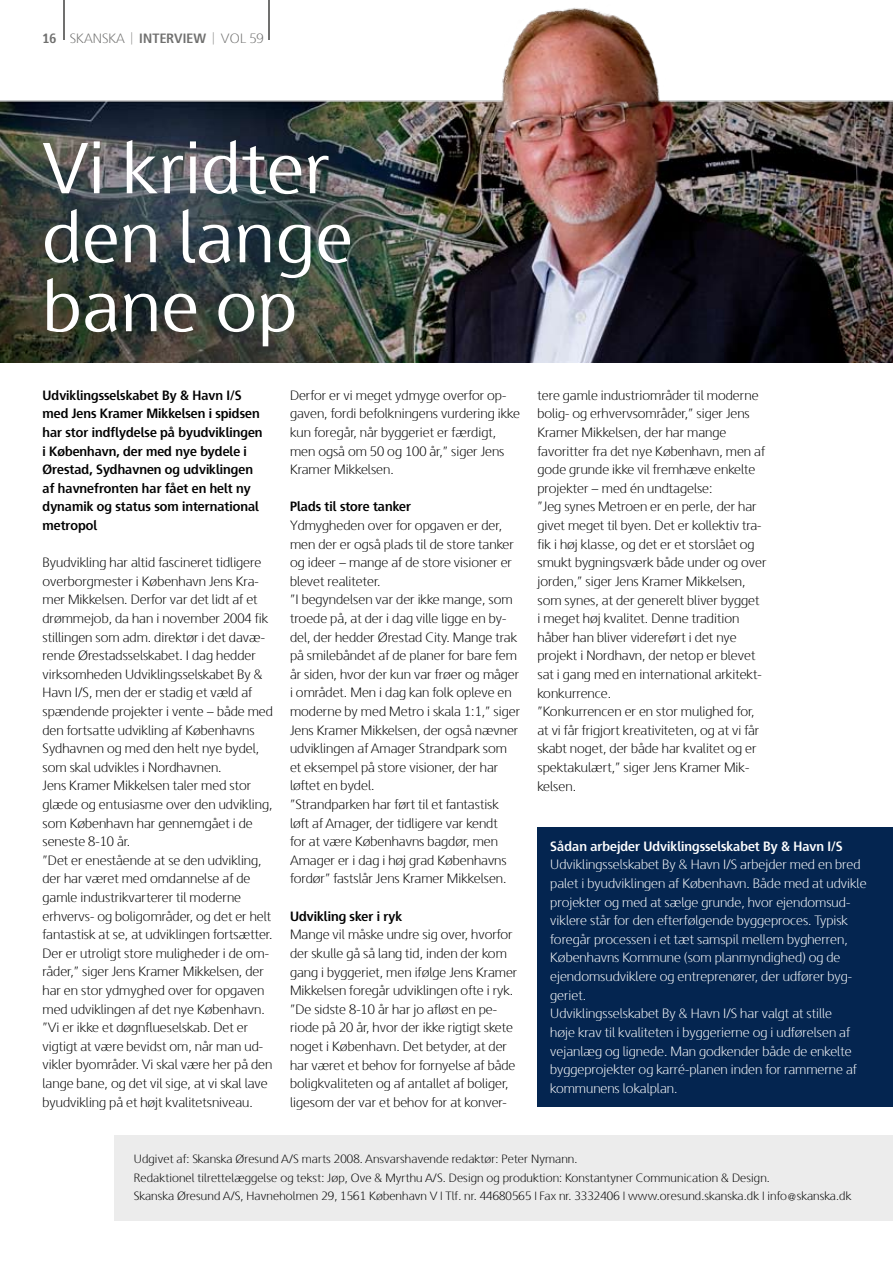
<style>
.page{position:relative;width:893px;height:1263px;background:#fff}
.page>*{position:absolute;margin:0;border:0;box-sizing:border-box;transform-origin:0 0}
.t1{font:72px/69px "Skanska Sans Pro";letter-spacing:.01em;color:#fff}
.t2{font:300 54px "Skanska Sans Pro";color:#70706f}
.t3{font:300 13.5px/18.6px "Skanska Sans Pro";color:#000}
.t4{font:300 13.5px/18.6px "Skanska Sans Pro";color:#fff}
.t5{font:700 13.5px/18.6px "Skanska Sans Pro";color:#000}
.t6{font:700 13.5px "Skanska Sans Pro";color:#fff}
.t7{font:700 13.5px "Skanska Sans Pro";letter-spacing:.015em;color:#70706f}
.t8{font:300 13.5px "Skanska Sans Pro";color:#70706f}
.t9{font:300 12px/18.6px "Skanska Sans Pro";letter-spacing:.01em;color:#000}
.s1{font-weight:300}
</style>
<div class="page">
<img style="left:0;top:8px;width:893px;height:354px">
<div style="left:537px;top:827px;width:356px;height:279px;background:#042550"></div>
<div style="left:114px;top:1135px;width:779px;height:85px;background:#ececec"></div>
<h2 class="t2" style="left:59px;top:-16px;width:12px">|</h2>
<h2 class="t2" style="left:264px;top:-16px;width:12px">|</h2>
<p class="t8" style="left:70px;top:30px;width:16px">Skanska</p>
<p class="t7" style="left:130px;top:30px;width:135px"><span class="s1">|</span> inTERVIEW <span class="s1">| vo l 59</span></p>
<p class="t7" style="left:43px;top:30px;width:15px">16</p>
<h1 class="t1" style="left:43px;top:133px;width:312px">Vi kridter den lange bane op</h1>
<p class="t5" style="left:43px;top:386px;width:222px">Udviklingsselskabet By &amp; Havn I/S med Jens Kramer Mikkelsen i spidsen har stor indflydelse på byudviklingen i København, der med nye bydele i<br>Ørestad, Sydhavnen og udviklingen af havnefronten har fået en helt ny dynamik og status som international metropol</p>
<p class="t3" style="left:43px;top:553px;width:232px">Byudvikling har altid fascineret tidligere overborgmester i København Jens Kra&shy;mer Mikkelsen. Derfor var det lidt af et drømmejob, da han i november 2004 fik stillingen som adm. direktør i det davæ&shy;rende Ørestadsselskabet. I dag hedder virksomheden Udviklingsselskabet By &amp; Havn I/S, men der er stadig et væld af spændende projekter i vente – både med den fortsatte udvikling af Københavns Sydhavnen og med den helt nye bydel, som skal udvikles i Nordhavnen.<br>Jens Kramer Mikkelsen taler med stor glæde og entusiasme over den udvikling, som København har gennemgået i de seneste 8-10 år.<br>”Det er enestående at se den udvikling, der har været med omdannelse af de gamle industrikvarterer til moderne erhvervs- og boligområder, og det er helt fantastisk at se, at udviklingen fortsætter.<br>Der er utroligt store muligheder i de om&shy;råder,” siger Jens Kramer Mikkelsen, der har en stor ydmyghed over for opgaven med udviklingen af det nye København. ”Vi er ikke et døgnflueselskab. Det er vigtigt at være bevidst om, når man ud&shy;vikler byområder. Vi skal være her på den lange bane, og det vil sige, at vi skal lave byudvikling på et højt kvalitetsniveau.</p>
<p class="t3" style="left:290px;top:386px;width:231px">Derfor er vi meget ydmyge overfor op&shy;gaven, fordi befolkningens vurdering ikke kun foregår, når byggeriet er færdigt, men også om 50 og 100 år,” siger Jens Kramer Mikkelsen.</p>
<p class="t5" style="left:290px;top:497px;width:123px">Plads til store tanker</p>
<p class="t3" style="left:290px;top:516px;width:232px">Ydmygheden over for opgaven er der, men der er også plads til de store tanker og ideer – mange af de store visioner er blevet realiteter.<br>”I begyndelsen var der ikke mange, som troede på, at der i dag ville ligge en by&shy;del, der hedder Ørestad City. Mange trak på smilebåndet af de planer for bare fem år siden, hvor der kun var frøer og måger i området. Men i dag kan folk opleve en moderne by med Metro i skala 1:1,” siger Jens Kramer Mikkelsen, der også nævner udviklingen af Amager Strandpark som et eksempel på store visioner, der har løftet en bydel.<br>”Strandparken har ført til et fantastisk løft af Amager, der tidligere var kendt<br>for at være Københavns bagdør, men Amager er i dag i høj grad Københavns fordør” fastslår Jens Kramer Mikkelsen.</p>
<p class="t5" style="left:290px;top:906px;width:114px">Udvikling sker i ryk</p>
<p class="t3" style="left:290px;top:925px;width:229px">Mange vil måske undre sig over, hvorfor der skulle gå så lang tid, inden der kom gang i byggeriet, men ifølge Jens Kramer Mikkelsen foregår udviklingen ofte i ryk. ”De sidste 8-10 år har jo afløst en pe&shy;riode på 20 år, hvor der ikke rigtigt skete noget i København. Det betyder, at der har været et behov for fornyelse af både boligkvaliteten og af antallet af boliger, ligesom der var et behov for at konver-</p>
<p class="t3" style="left:537px;top:386px;width:231px">tere gamle industriområder til moderne bolig- og erhvervsområder,” siger Jens Kramer Mikkelsen, der har mange favoritter fra det nye København, men af gode grunde ikke vil fremhæve enkelte projekter – med én undtagelse:<br>”Jeg synes Metroen er en perle, der har givet meget til byen. Det er kollektiv tra&shy;fik i høj klasse, og det er et storslået og smukt bygningsværk både under og over jorden,” siger Jens Kramer Mikkelsen, som synes, at der generelt bliver bygget<br>i meget høj kvalitet. Denne tradition håber han bliver videreført i det nye projekt i Nordhavn, der netop er blevet sat i gang med en international arkitekt&shy;konkurrence.<br>”Konkurrencen er en stor mulighed for, at vi får frigjort kreativiteten, og at vi får skabt noget, der både har kvalitet og er spektakulært,” siger Jens Kramer Mik&shy;kelsen.</p>
<p class="t6" style="left:550px;top:838px;width:294px">Sådan arbejder Udviklingsselskabet By &amp; Havn I/S</p>
<p class="t4" style="left:550px;top:855px;width:318px">Udviklingsselskabet By &amp; Havn I/S arbejder med en bred palet i byudviklingen af København. Både med at udvikle projekter og med at sælge grunde, hvor ejendomsud&shy;viklere står for den efterfølgende byggeproces. Typisk foregår processen i et tæt samspil mellem bygherren, Københavns Kommune (som planmyndighed) og de ejendomsudviklere og entreprenører, der udfører byg&shy;geriet.<br>Udviklingsselskabet By &amp; Havn I/S har valgt at stille<br>høje krav til kvaliteten i byggerierne og i udførelsen af vejanlæg og lignede. Man godkender både de enkelte byggeprojekter og karré-planen inden for rammerne af kommunens lokalplan.</p>
<p class="t9" style="left:134px;top:1150px;width:719px">Udgivet af: Skanska Øresund A/S marts 2008. Ansvarshavende redaktør: Peter Nymann.<br>Redaktionel tilrettelæggelse og tekst: Jøp, Ove &amp; Myrthu A/S. Design og produktion: Konstantyner Communication &amp; Design.<br>Skanska Øresund A/S, Havneholmen 29, 1561 København V I Tlf. nr. 44680565 I Fax nr. 3332406 I www.oresund.skanska.dk I info@skanska.dk</p>
</div>
